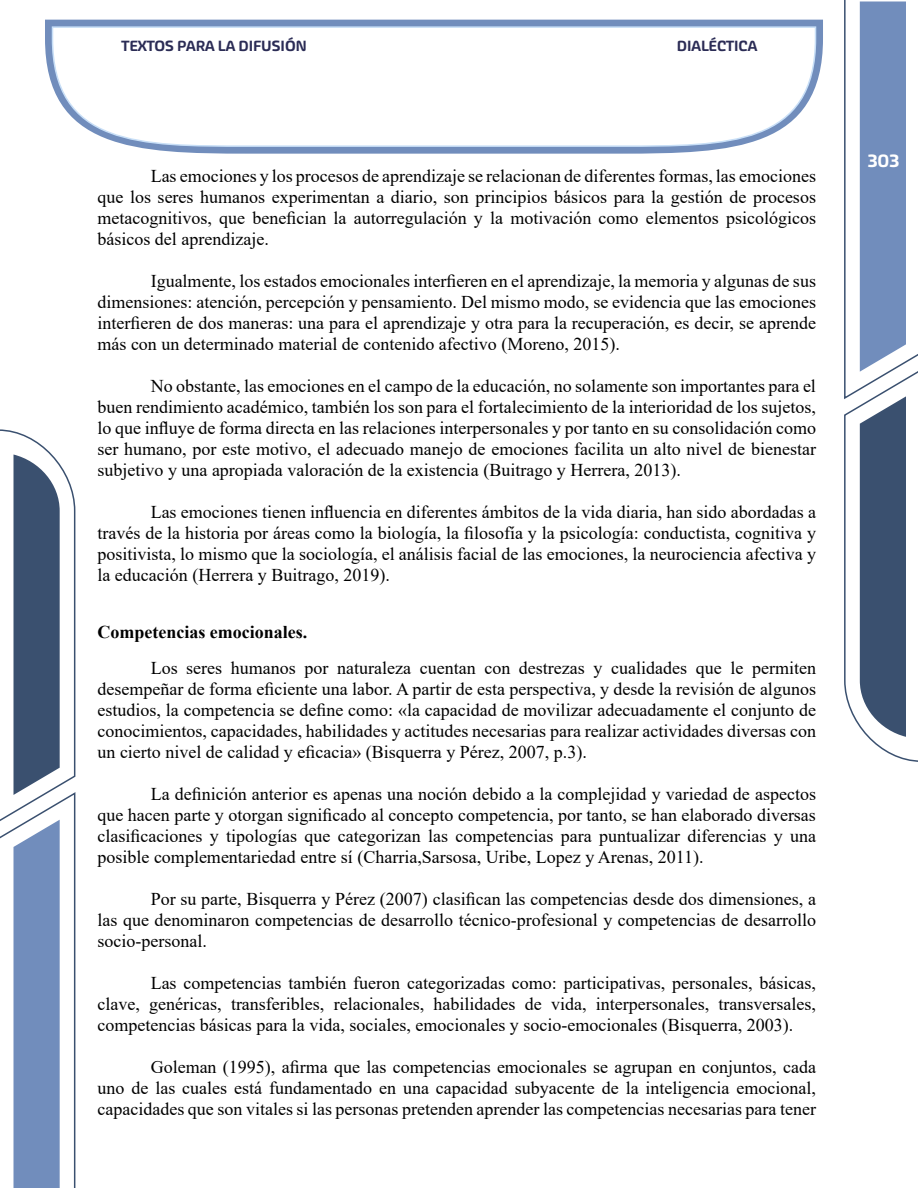
<style>
.page{position:relative;width:918px;height:1188px;background:#fff}
.page>*{position:absolute;margin:0;border:0;box-sizing:border-box;transform-origin:0 0}
.t1{font:18px/21px "Times New Roman";color:#000;text-align:justify}
.t2{font:700 18px "Times New Roman";color:#000}
.t3{font:500 18px "Akceler Aalt";color:#fff}
.t4{font:500 15px "Akceler Aalt";color:#2b2c55}
</style>
<div class="page">
<svg style="left:844px;top:0;width:74px;height:762px"></svg>
<svg style="left:0;top:429px;width:76px;height:759px"></svg>
<svg style="left:45px;top:20px;width:778px;height:134px;fill:#718dbc"></svg>
<svg style="left:51px;top:26px;width:766px;height:122px"></svg>
<p class="t4" style="left:122px;top:35px;width:187px">TEXTOS PARA LA DIFUSIÓN</p>
<p class="t4" style="left:677px;top:35px;width:82px">DIALÉCTICA</p>
<p class="t1" style="left:98px;top:165px;width:720px;text-indent:53px">Las emociones y los procesos de aprendizaje se relacionan de diferentes formas, las emociones que los seres humanos experimentan a diario, son principios básicos para la gestión de procesos metacognitivos, que benefician la autorregulación y la motivación como elementos psicológicos básicos del aprendizaje.</p>
<p class="t1" style="left:98px;top:270px;width:720px;text-indent:53px">Igualmente, los estados emocionales interfieren en el aprendizaje, la memoria y algunas de sus dimensiones: atención, percepción y pensamiento. Del mismo modo, se evidencia que las emociones interfieren de dos maneras: una para el aprendizaje y otra para la recuperación, es decir, se aprende más con un determinado material de contenido afectivo (Moreno, 2015).</p>
<p class="t1" style="left:98px;top:375px;width:720px;text-indent:53px">No obstante, las emociones en el campo de la educación, no solamente son importantes para el buen rendimiento académico, también los son para el fortalecimiento de la interioridad de los sujetos, lo que influye de forma directa en las relaciones interpersonales y por tanto en su consolidación como ser humano, por este motivo, el adecuado manejo de emociones facilita un alto nivel de bienestar subjetivo y una apropiada valoración de la existencia (Buitrago y Herrera, 2013).</p>
<p class="t1" style="left:98px;top:501px;width:720px;text-indent:53px">Las emociones tienen influencia en diferentes ámbitos de la vida diaria, han sido abordadas a través de la historia por áreas como la biología, la filosofía y la psicología: conductista, cognitiva y positivista, lo mismo que la sociología, el análisis facial de las emociones, la neurociencia afectiva y la educación (Herrera y Buitrago, 2019).</p>
<p class="t2" style="left:98px;top:619px;width:211px">Competencias emocionales.</p>
<p class="t1" style="left:98px;top:657px;width:720px;text-indent:53px">Los seres humanos por naturaleza cuentan con destrezas y cualidades que le permiten desempeñar de forma eficiente una labor. A partir de esta perspectiva, y desde la revisión de algunos estudios, la competencia se define como: «la capacidad de movilizar adecuadamente el conjunto de conocimientos, capacidades, habilidades y actitudes necesarias para realizar actividades diversas con un cierto nivel de calidad y eficacia» (Bisquerra y Pérez, 2007, p.3).</p>
<p class="t1" style="left:98px;top:783px;width:720px;text-indent:53px">La definición anterior es apenas una noción debido a la complejidad y variedad de aspectos que hacen parte y otorgan significado al concepto competencia, por tanto, se han elaborado diversas clasificaciones y tipologías que categorizan las competencias para puntualizar diferencias y una posible complementariedad entre sí (Charria,Sarsosa, Uribe, Lopez y Arenas, 2011).</p>
<p class="t1" style="left:98px;top:888px;width:720px;text-indent:53px">Por su parte, Bisquerra y Pérez (2007) clasifican las competencias desde dos dimensiones, a las que denominaron competencias de desarrollo técnico-profesional y competencias de desarrollo socio-personal.</p>
<p class="t1" style="left:98px;top:972px;width:720px;text-indent:53px">Las competencias también fueron categorizadas como: participativas, personales, básicas, clave, genéricas, transferibles, relacionales, habilidades de vida, interpersonales, transversales, competencias básicas para la vida, sociales, emocionales y socio-emocionales (Bisquerra, 2003).</p>
<p class="t1" style="left:98px;top:1056px;width:720px;text-indent:53px">Goleman (1995), afirma que las competencias emocionales se agrupan en conjuntos, cada uno de las cuales está fundamentado en una capacidad subyacente de la inteligencia emocional, capacidades que son vitales si las personas pretenden aprender las competencias necesarias para tener</p>
<p class="t3" style="left:868px;top:147px;width:33px">303</p>
</div>
